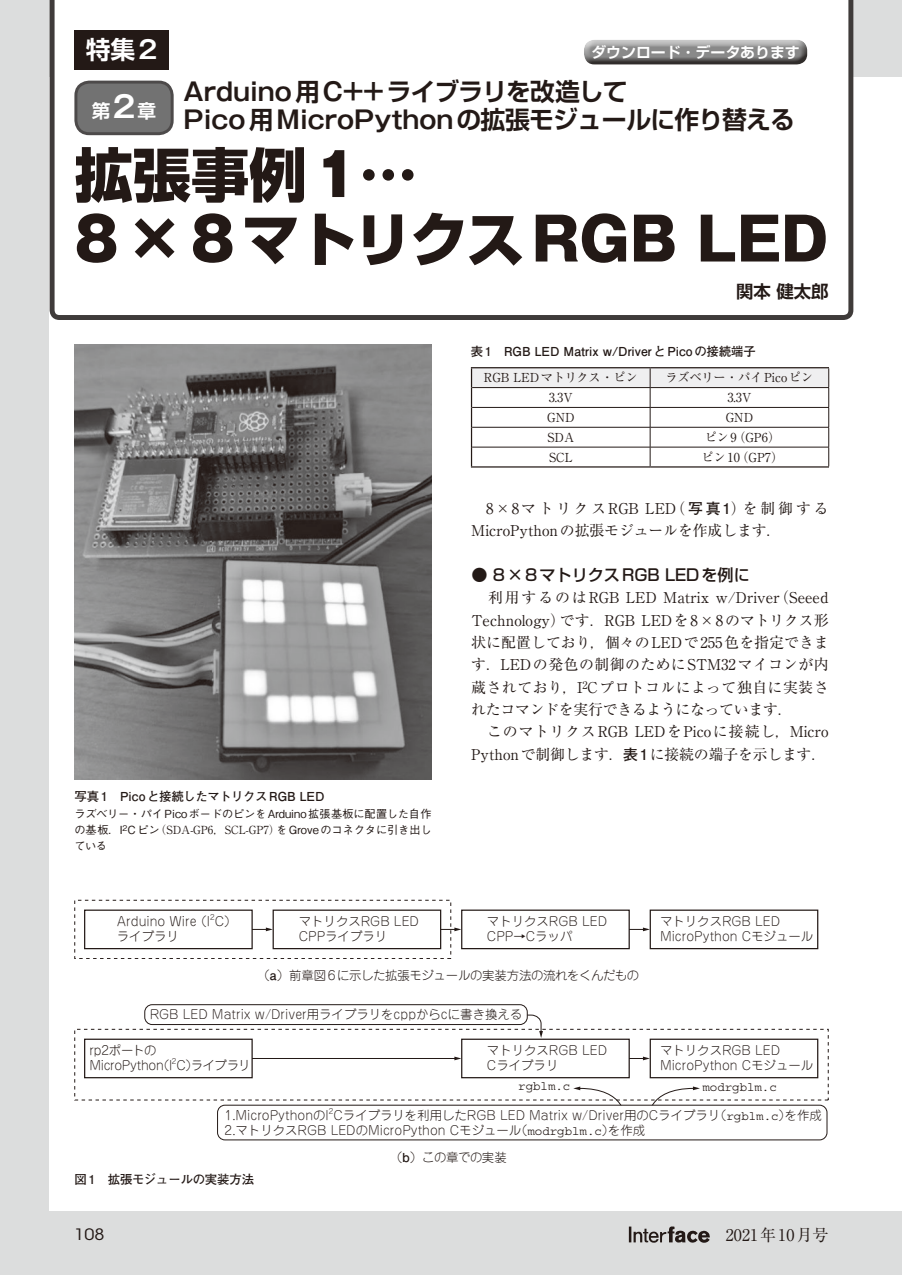
<style>
.page{position:relative;width:903px;height:1275px;background:#fff}
.page>*{position:absolute;margin:0;border:0;box-sizing:border-box;transform-origin:0 0}
.t1{font:800 58.27px "Gothic MB101 Pro";color:#231916}
.t2{font:800 58.27px "Shin Go Pro";color:#231916}
.t3{font:700 24.85px "Gothic MB101 Pro De";color:#231916}
.t4{font:700 24.85px "Shin Go Pro De";letter-spacing:-.035em;color:#231916}
.t5{font:700 24.85px "Shin Go Pro De";color:#fff}
.t6{font:700 18.55px "Shin Go Pro De";color:#fff}
.t7{font:700 17.32px "Shin Go Pro De";color:#231916}
.t8{font:500 16.1px "Shin Go Pro";color:#231916}
.t9{font:16.1px "Ryumin Pro";color:#231916}
.t10{font:15.58px "ITC Avant Garde Std";color:#231916;scale:1.11 1}
.t11{font:14.88px/22.4px "Ryumin Pro";color:#231916}
.t12{font:700 14.88px "Shin Go Pro De";color:#fff}
.t13{font:300 12.42px/14.9px "Jun 101 Pro";color:#231916}
.t14{font:700 12.42px "Futo Go B101 Pro";color:#231916}
.t15{font:12.42px "Ryumin Pro";color:#231916}
.t16{font:300 12.42px "Jun 101 Pro";letter-spacing:-.035em;color:#231916}
.t17{font:300 12.42px/14.9px "Jun 101 Pro";letter-spacing:-.03em;color:#231916}
.t18{font:12.42px "Courier Std";color:#231916}
.t19{font:12.42px "Ryumin Pro";letter-spacing:-.02em;color:#231916}
.t20{font:12.42px "Ryumin Pro";letter-spacing:-.035em;color:#231916}
.t21{font:500 11.2px/16.1px "Gothic BBB Pro";color:#231916;text-align:justify}
.t22{font:300 7.52px "Jun 101 Pro";color:#231916}
.s1{font-family:"Gothic MB101 Pro De"}
.s2{font-family:"Gothic MB101 Pro De";font-size:29.75px}
.s3{font-family:"Shin Go Pro De"}
.s4{font-family:"Gothic MB101 Pro"}
.s5{font-family:"Shin Go Pro"}
.s6{font-family:"Ryumin Pro";font-weight:400}
.s7{font-family:"Futo Go B101 Pro";font-weight:700}
.s8{font-family:"Courier Std";font-weight:400}
</style>
<div class="page">
<div style="left:0;top:0;width:902px;height:1275px;background:#dcdddd"></div>
<div style="left:50px;top:77px;width:852px;height:1133px;background:#fff"></div>
<svg style="left:629px;top:1226px;width:81px;height:17px"></svg>
<img style="left:74px;top:345px;width:357px;height:435px">
<hr style="left:471px;top:367px;width:179px;height:1px;background:#231916">
<hr style="left:650px;top:367px;width:179px;height:1px;background:#231916">
<svg style="left:471px;top:368px;width:358px;height:98px"></svg>
<hr style="left:471px;top:466px;width:179px;height:2px;background:#231916">
<hr style="left:650px;top:466px;width:179px;height:2px;background:#231916">
<div style="left:74px;top:900px;width:377px;height:59px;border:1px dashed #231916"></div>
<svg style="left:253px;top:927px;width:20px;height:4px"></svg>
<svg style="left:441px;top:927px;width:20px;height:4px"></svg>
<svg style="left:630px;top:927px;width:20px;height:4px"></svg>
<div style="left:84px;top:909px;width:169px;height:40px;border:1px solid #231916"></div>
<div style="left:273px;top:909px;width:168px;height:40px;border:1px solid #231916"></div>
<div style="left:461px;top:909px;width:169px;height:40px;border:1px solid #231916"></div>
<div style="left:650px;top:909px;width:168px;height:40px;border:1px solid #231916"></div>
<hr style="left:251px;top:1058px;width:205px;height:1px;background:#231916">
<svg style="left:454px;top:1057px;width:7px;height:3px"></svg>
<svg style="left:630px;top:1057px;width:20px;height:3px"></svg>
<div style="left:84px;top:1039px;width:169px;height:39px;border:1px solid #231916"></div>
<div style="left:461px;top:1039px;width:169px;height:39px;border:1px solid #231916"></div>
<div style="left:650px;top:1039px;width:168px;height:39px;border:1px solid #231916"></div>
<svg style="left:492px;top:1014px;width:51px;height:24px"></svg>
<div style="left:145px;top:1005px;width:382px;height:19px;background:#fff;border-radius:7px"></div>
<div style="left:144px;top:1004px;width:384px;height:21px;border:1px solid #231916;border-radius:7px"></div>
<svg style="left:573px;top:1086px;width:53px;height:19px"></svg>
<svg style="left:647px;top:1086px;width:53px;height:19px"></svg>
<div style="left:217px;top:1105px;width:610px;height:35px;border:1px solid #231916;border-radius:7px"></div>
<svg style="left:49px;top:0;width:805px;height:322px"></svg>
<div style="left:74px;top:30px;width:95px;height:39px;background:#231916"></div>
<div style="left:76px;top:82px;width:96px;height:52px;background:#727272;border-radius:13px"></div>
<div style="left:74px;top:81px;width:100px;height:54px;border:3px solid #4d4a4a;border-radius:13px"></div>
<div style="left:581px;top:36px;width:227px;height:24px;background:#fff;opacity:.75"></div>
<div style="left:581px;top:41px;width:227px;height:25px;background:#231916;opacity:.75"></div>
<h2 class="t5" style="left:86px;top:29px;width:73px">特集<span class="s1">2</span></h2>
<h3 class="t6" style="left:92px;top:95px;width:66px">第<span class="s2">2</span>章</h3>
<p class="t12" style="left:591px;top:40px;width:210px">ダウンロード<span class="s1">・</span>データあります</p>
<h2 class="t4" style="left:184px;top:71px;width:446px"><span class="s1">Arduino</span>用<span class="s1">C++</span>ライブラリを改造して</h2>
<h2 class="t3" style="left:184px;top:99px;width:613px">Pico<span class="s3">用</span>MicroPython<span class="s3">の拡張モジュールに作り替える</span></h2>
<h1 class="t2" style="left:74px;top:129px;width:344px">拡張事例<span class="s4">1…</span></h1>
<h1 class="t1" style="left:74px;top:191px;width:756px">8×8<span class="s5">マトリクス</span>RGB LED</h1>
<h3 class="t7" style="left:736px;top:277px;width:94px">関本 健太郎</h3>
<p class="t14" style="left:471px;top:341px;width:287px">表1　RGB LED Matrix w/DriverとPicoの接続端子</p>
<p class="t19" style="left:484px;top:368px;width:155px">RGB LEDマトリクス・ピン</p>
<p class="t20" style="left:665px;top:368px;width:149px">ラズベリー・パイPicoピン</p>
<p class="t15" style="left:549px;top:388px;width:26px">3.3V</p>
<p class="t15" style="left:727px;top:388px;width:26px">3.3V</p>
<p class="t15" style="left:547px;top:408px;width:29px">GND</p>
<p class="t15" style="left:726px;top:408px;width:29px">GND</p>
<p class="t15" style="left:547px;top:427px;width:28px">SDA</p>
<p class="t15" style="left:705px;top:427px;width:77px">ピン9（GP6）</p>
<p class="t15" style="left:549px;top:447px;width:25px">SCL</p>
<p class="t15" style="left:701px;top:447px;width:83px">ピン10（GP7）</p>
<p class="t14" style="left:74px;top:786px;width:252px">写真1　Picoと接続したマトリクスRGB LED</p>
<p class="t21" style="left:74px;top:804px;width:359px">ラズベリー・パイPicoボードのピンをArduino拡張基板に配置した自作の基板．I<sup>2</sup>Cピン<span class="s6">（SDA-GP6，SCL-GP7）</span>を Groveのコネクタに引き出している</p>
<p class="t11" style="left:471px;top:496px;width:359px">　8×8マトリクスRGB LED（<span class="s7">写真1</span>）を制御する<br>MicroPythonの拡張モジュールを作成します．</p>
<p class="t8" style="left:471px;top:562px;width:280px">● 8×8マトリクスRGB LEDを例に</p>
<p class="t11" style="left:471px;top:586px;width:359px">　利用するのはRGB LED Matrix w/Driver（Seeed<br>Technology）です．RGB LEDを8×8のマトリクス形状に配置しており，個々のLEDで255色を指定できます．LEDの発色の制御のためにSTM32マイコンが内蔵されており，I<sup>2</sup>Cプロトコルによって独自に実装されたコマンドを実行できるようになっています．<br>　このマトリクスRGB LEDをPicoに接続し，Micro<br>Pythonで制御します．<span class="s7">表1</span>に接続の端子を示します．</p>
<p class="t22" style="left:210px;top:911px;width:6px">2</p>
<p class="t13" style="left:117px;top:913px;width:121px">Arduino Wire （I C）</p>
<p class="t13" style="left:117px;top:928px;width:64px">ライブラリ</p>
<p class="t13" style="left:299px;top:913px;width:122px">マトリクスRGB LED<br>CPPライブラリ</p>
<p class="t13" style="left:487px;top:913px;width:122px">マトリクスRGB LED<br>CPP→Cラッパ</p>
<p class="t13" style="left:660px;top:913px;width:155px">マトリクスRGB LED<br>MicroPython Cモジュール</p>
<p class="t16" style="left:257px;top:965px;width:383px">（<span class="s7">a</span>）前章図 6 に示した拡張モジュールの実装方法の流れをくんだもの</p>
<p class="t13" style="left:150px;top:1005px;width:374px">RGB LED Matrix w/Driver用ライブラリをcppからcに書き換える</p>
<p class="t17" style="left:90px;top:1042px;width:162px">rp2ポートの<br>MicroPython（I C）ライブラリ</p>
<p class="t22" style="left:172px;top:1055px;width:6px">2</p>
<p class="t13" style="left:487px;top:1042px;width:122px">マトリクスRGB LED<br>Cライブラリ</p>
<p class="t13" style="left:660px;top:1042px;width:155px">マトリクスRGB LED<br>MicroPython Cモジュール</p>
<p class="t18" style="left:518px;top:1080px;width:54px">rgblm.c</p>
<p class="t18" style="left:702px;top:1080px;width:76px">modrgblm.c</p>
<p class="t22" style="left:329px;top:1105px;width:6px">2</p>
<p class="t13" style="left:390px;top:1115px;width:257px;line-height:26.9px;text-indent:-165px">2.マトリクスRGB LEDのMicroPython Cモジュール（<span class="s8">modrgblm.c</span>）を作成（<span class="s7">b</span>）この章での実装</p>
<p class="t13" style="left:225px;top:1106px;width:599px">1.MicroPythonのI Cライブラリを利用したRGB LED Matrix w/Driver用のCライブラリ（<span class="s8">rgblm.c</span>）を作成</p>
<p class="t13" style="left:222px;top:1106px;width:597px">　　　　　　　　　　　　　　　　　　　　　　　　　　　　　　　　　　　　　　　　　　　　　　　　</p>
<p class="t14" style="left:74px;top:1169px;width:181px">図1　拡張モジュールの実装方法</p>
<p class="t10" style="left:74px;top:1225px;width:29px">108</p>
<p class="t9" style="left:710px;top:1222px;width:120px">　2021年10月号</p>
</div>
